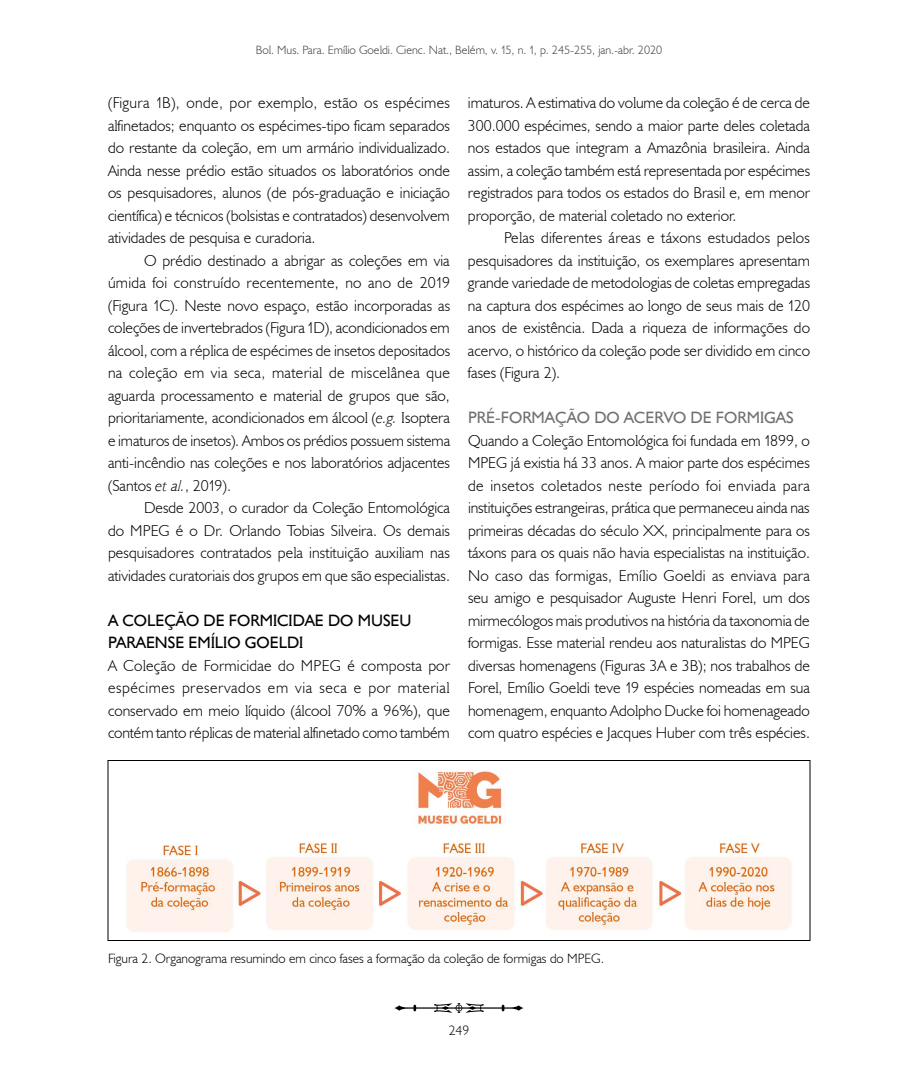
<style>
.page{position:relative;width:900px;height:1071px;background:#fff}
.page>*{position:absolute;margin:0;border:0;box-sizing:border-box;transform-origin:0 0}
.t1{font:700 16.5px/22.5px "MPEG";color:#000}
.t2{font:700 16.5px "MPEG";color:#707172}
.t3{font:15.75px/22.5px "MPEG";color:#000;text-align:justify}
.t4{font:13.5px "MPEG";color:#000}
.t5{font:12px "MPEG";color:#3e3d40}
.s1{font-style:italic}
</style>
<div class="page">
<svg style="left:394px;top:1003px;width:130px;height:10px"></svg>
<img style="left:126px;top:770px;width:666px;height:162px">
<div style="left:108px;top:760px;width:702px;height:181px;border:1px solid #000"></div>
<p class="t5" style="left:256px;top:43px;width:408px">Bol. Mus. Para. Emílio Goeldi. Cienc. Nat., Belém, v. 15, n. 1, p. 245-255, jan.-abr. 2020</p>
<p class="t3" style="left:108px;top:91px;width:344px">(Figura 1B), onde, por exemplo, estão os espécimes alfinetados; enquanto os espécimes-tipo ficam separados do restante da coleção, em um armário individualizado.<br>Ainda nesse prédio estão situados os laboratórios onde os pesquisadores, alunos (de pós-graduação e iniciação científica) e técnicos (bolsistas e contratados) desenvolvem atividades de pesquisa e curadoria.</p>
<p class="t3" style="left:108px;top:249px;width:344px;text-indent:36px">O prédio destinado a abrigar as coleções em via úmida foi construído recentemente, no ano de 2019 (Figura 1C). Neste novo espaço, estão incorporadas as coleções de invertebrados (Figura 1D), acondicionados em álcool, com a réplica de espécimes de insetos depositados na coleção em via seca, material de miscelânea que aguarda processamento e material de grupos que são, prioritariamente, acondicionados em álcool (<span class="s1">e.g.</span> Isoptera e imaturos de insetos). Ambos os prédios possuem sistema anti-incêndio nas coleções e nos laboratórios adjacentes (Santos <span class="s1">et al.</span>, 2019).</p>
<p class="t3" style="left:108px;top:496px;width:344px;text-indent:36px">Desde 2003, o curador da Coleção Entomológica do MPEG é o Dr. Orlando Tobias Silveira. Os demais pesquisadores contratados pela instituição auxiliam nas atividades curatoriais dos grupos em que são especialistas.</p>
<p class="t1" style="left:108px;top:608px;width:305px">A COLEÇÃO DE FORMICIDAE DO MUSEU<br>PARAENSE EMÍLIO GOELDI</p>
<p class="t3" style="left:108px;top:654px;width:344px">A Coleção de Formicidae do MPEG é composta por espécimes preservados em via seca e por material conservado em meio líquido (álcool 70% a 96%), que contém tanto réplicas de material alfinetado como também</p>
<p class="t3" style="left:468px;top:91px;width:344px">imaturos. A estimativa do volume da coleção é de cerca de 300.000 espécimes, sendo a maior parte deles coletada nos estados que integram a Amazônia brasileira. Ainda assim, a coleção também está representada por espécimes registrados para todos os estados do Brasil e, em menor proporção, de material coletado no exterior.</p>
<p class="t3" style="left:468px;top:226px;width:344px;text-indent:36px">Pelas diferentes áreas e táxons estudados pelos pesquisadores da instituição, os exemplares apresentam grande variedade de metodologias de coletas empregadas na captura dos espécimes ao longo de seus mais de 120 anos de existência. Dada a riqueza de informações do acervo, o histórico da coleção pode ser dividido em cinco fases (Figura 2).</p>
<p class="t2" style="left:468px;top:407px;width:327px">PRÉ-FORMAÇÃO DO ACERVO DE FORMIGAS</p>
<p class="t3" style="left:468px;top:429px;width:344px">Quando a Coleção Entomológica foi fundada em 1899, o MPEG já existia há 33 anos. A maior parte dos espécimes de insetos coletados neste período foi enviada para instituições estrangeiras, prática que permaneceu ainda nas primeiras décadas do século XX, principalmente para os táxons para os quais não havia especialistas na instituição.<br>No caso das formigas, Emílio Goeldi as enviava para seu amigo e pesquisador Auguste Henri Forel, um dos mirmecólogos mais produtivos na história da taxonomia de formigas. Esse material rendeu aos naturalistas do MPEG diversas homenagens (Figuras 3A e 3B); nos trabalhos de Forel, Emílio Goeldi teve 19 espécies nomeadas em sua homenagem, enquanto Adolpho Ducke foi homenageado com quatro espécies e Jacques Huber com três espécies.</p>
<p class="t4" style="left:108px;top:950px;width:498px">Figura 2. Organograma resumindo em cinco fases a formação da coleção de formigas do MPEG.</p>
<p class="t4" style="left:449px;top:1022px;width:22px">249</p>
</div>
